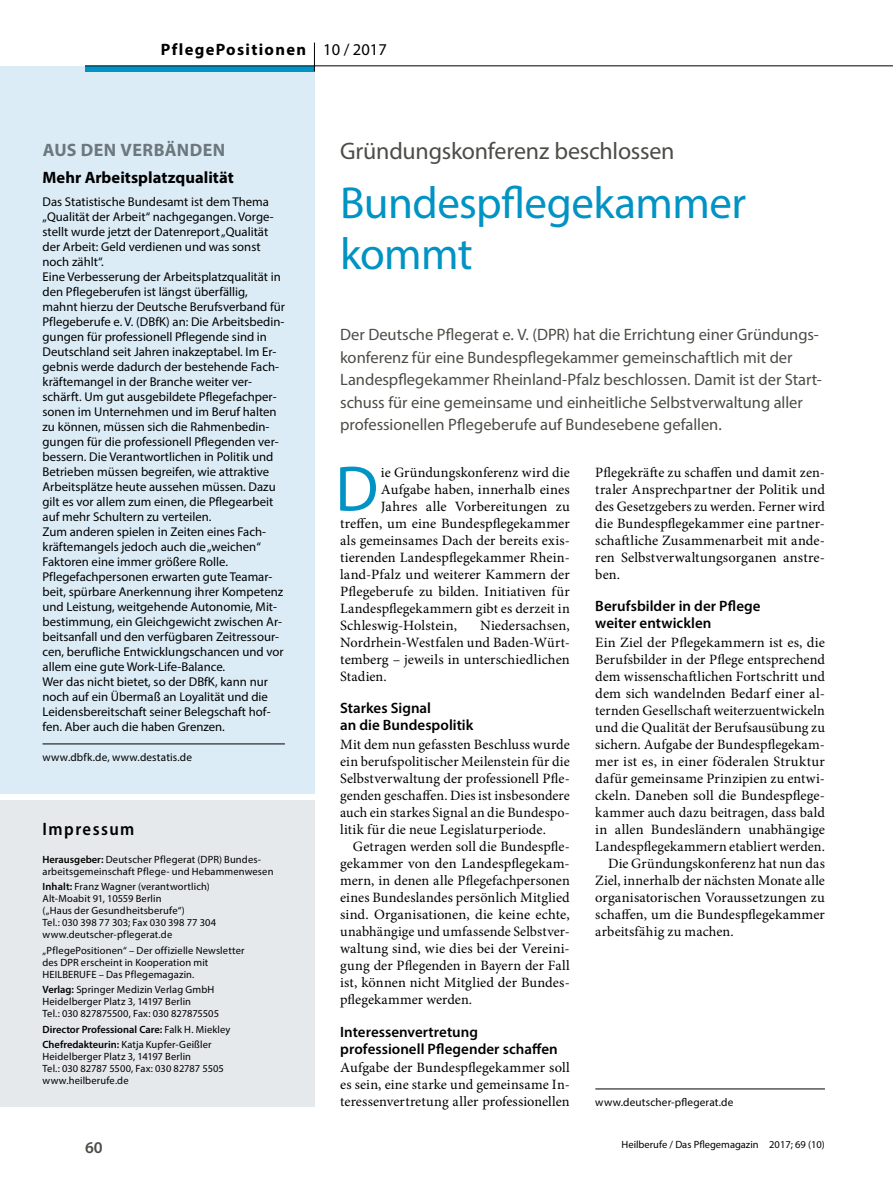
<style>
.page{position:relative;width:893px;height:1187px;background:#fff}
.page>*{position:absolute;margin:0;border:0;box-sizing:border-box;transform-origin:0 0}
.Para_Initial_1{font:64.65px "Myriad Pro";color:#0093c3}
.Title_1{font:45px/51px "Myriad Pro";letter-spacing:-.01em;color:#0093c3}
.SuperTitle_x{font:24px "Myriad Pro";letter-spacing:-.01em;color:#4d4c47}
.SuperTitle_Kasten_DP{font:700 18px "Myriad Pro";letter-spacing:.025em;color:#6c787e}
.t1{font:600 semi-condensed 18px "Myriad Pro";letter-spacing:.08em;color:#000}
.Trailer_2-row{font:16.5px/22.5px "Myriad Pro";letter-spacing:-.005em;color:#4d4c47}
.Box_Heading_DPR{font:700 16.5px "Myriad Pro";letter-spacing:.005em;color:#000}
.Category_left{font:700 16.5px "Myriad Pro";letter-spacing:.08em;color:#000}
.Dateline_Kopfzeile_l{font:16.5px "Myriad Pro";color:#000}
.t2{font:600 16.5px "Myriad Pro";color:#4d4c47}
.SectionHeading_1_x{font:600 15px/17px "Myriad Pro";letter-spacing:.005em;color:#000}
.Para_x{font:14.25px/17px "Minion Pro";letter-spacing:.005em;color:#000;text-align:justify}
.Para_Indent{font:14.25px/17px "Minion Pro";letter-spacing:.005em;color:#000;text-align:justify}
.Para_Initial_1-2{font:14.25px/17px "Minion Pro";letter-spacing:.005em;color:#000;text-align:justify}
.Para_Box{font:12.75px/15px "Myriad Pro";color:#000}
.Source_x{font:11.25px "Myriad Pro";letter-spacing:.015em;color:#000}
.t3{font:10.5px/12px "Myriad Pro";letter-spacing:.015em;color:#000}
.t4{font:600 10.5px/15.5px "Myriad Pro";color:#000}
.s1{font-weight:600}
.s2{font-weight:400}
</style>
<div class="page">
<div style="left:0;top:66px;width:315px;height:727px;background:#dcecf6"></div>
<div style="left:85px;top:66px;width:230px;height:5px;background:#0093c3"></div>
<hr style="left:85px;top:66px;width:808px;height:1px;background:#000">
<svg style="left:314px;top:43px;width:1px;height:28px"></svg>
<div style="left:0;top:799px;width:315px;height:307px;background:#e5e9ec"></div>
<hr style="left:595px;top:1088px;width:230px;height:1px;background:#000">
<hr style="left:43px;top:743px;width:242px;height:1px;background:#000">
<p class="Category_left" style="left:161px;top:39px;width:147px">PflegePositionen</p>
<p class="Dateline_Kopfzeile_l" style="left:323px;top:39px;width:65px">10 / 2017</p>
<p class="SuperTitle_Kasten_DP" style="left:43px;top:138px;width:184px">AUS DEN VERBÄNDEN</p>
<p class="Box_Heading_DPR" style="left:43px;top:166px;width:193px">Mehr Arbeitsplatzqualität</p>
<p class="Para_Box" style="left:43px;top:194px;width:233px">Das Statistische Bundesamt ist dem Thema „Qualität der Arbeit“ nachgegangen. Vorge&shy;stellt wurde jetzt der Datenreport „Qualität der Arbeit: Geld verdienen und was sonst noch zählt“.</p>
<p class="Para_Box" style="left:43px;top:269px;width:244px">Eine Verbesserung der Arbeitsplatzqualität in den Pflegeberufen ist längst überfällig, mahnt hierzu der Deutsche Berufsverband für Pflegeberufe e. V. (DBfK) an: Die Arbeitsbedin&shy;gungen für professionell Pflegende sind in Deutschland seit Jahren inakzeptabel. Im Er&shy;gebnis werde dadurch der bestehende Fach&shy;kräftemangel in der Branche weiter ver&shy;schärft. Um gut ausgebildete Pflegefachper&shy;sonen im Unternehmen und im Beruf halten zu können, müssen sich die Rahmenbedin&shy;gungen für die professionell Pflegenden ver&shy;bessern. Die Verantwortlichen in Politik und Betrieben müssen begreifen, wie attraktive Arbeitsplätze heute aussehen müssen. Dazu gilt es vor allem zum einen, die Pflegearbeit auf mehr Schultern zu verteilen.</p>
<p class="Para_Box" style="left:43px;top:524px;width:225px">Zum anderen spielen in Zeiten eines Fach&shy;kräftemangels jedoch auch die „weichen“<br>Faktoren eine immer größere Rolle.</p>
<p class="Para_Box" style="left:43px;top:569px;width:243px">Pflegefachpersonen erwarten gute Teamar&shy;beit, spürbare Anerkennung ihrer Kompetenz und Leistung, weitgehende Autonomie, Mit&shy;bestimmung, ein Gleichgewicht zwischen Ar&shy;beitsanfall und den verfügbaren Zeitressour&shy;cen, berufliche Entwicklungschancen und vor allem eine gute Work-Life-Balance.</p>
<p class="Para_Box" style="left:43px;top:674px;width:230px">Wer das nicht bietet, so der DBfK, kann nur noch auf ein Übermaß an Loyalität und die Leidensbereitschaft seiner Belegschaft hof&shy;fen. Aber auch die haben Grenzen.</p>
<p class="Source_x" style="left:43px;top:750px;width:151px">www.dbfk.de, www.destatis.de</p>
<p class="t1" style="left:43px;top:819px;width:94px">Impressum</p>
<p class="t3" style="left:43px;top:853px;width:232px"><span class="s1">Herausgeber:</span> Deutscher Pflegerat (DPR) Bundes&shy;arbeitsgemeinschaft Pflege- und Hebammenwesen</p>
<p class="t3" style="left:43px;top:880px;width:175px"><span class="s1">Inhalt:</span> Franz Wagner (verantwortlich)<br>Alt-Moabit 91, 10559 Berlin<br>(„Haus der Gesundheitsberufe“)<br>Tel.: 030 398 77 303; Fax 030 398 77 304 www.deutscher-pflegerat.de</p>
<p class="t3" style="left:43px;top:944px;width:204px">„PflegePositionen“ – Der offizielle Newsletter des DPR erscheint in Kooperation mit<br>HEILBERUFE – Das Pflegemagazin.</p>
<p class="t3" style="left:43px;top:983px;width:178px"><span class="s1">Verlag:</span> Springer Medizin Verlag GmbH<br>Heidelberger Platz 3, 14197 Berlin<br>Tel.: 030 827875500, Fax: 030 827875505</p>
<p class="t4" style="left:43px;top:1020px;width:190px">Director Professional Care: <span class="s2">Falk H. Miekley<br></span>Chefredakteurin: <span class="s2">Katja Kupfer-Geißler</span></p>
<p class="t3" style="left:43px;top:1050px;width:183px">Heidelberger Platz 3, 14197 Berlin<br>Tel.: 030 82787 5500, Fax: 030 82787 5505 www.heilberufe.de</p>
<p class="SuperTitle_x" style="left:340px;top:136px;width:336px">Gründungskonferenz beschlossen</p>
<p class="Title_1" style="left:340px;top:177px;width:407px">Bundespflegekammer kommt</p>
<p class="Trailer_2-row" style="left:340px;top:323px;width:483px">Der Deutsche Pflegerat e. V. (DPR) hat die Errichtung einer Gründungs&shy;konferenz für eine Bundespflegekammer gemeinschaftlich mit der Landespflegekammer Rheinland-Pfalz beschlossen. Damit ist der Start&shy;schuss für eine gemeinsame und einheitliche Selbstverwaltung aller professionellen Pflegeberufe auf Bundesebene gefallen.</p>
<p class="Para_Initial_1" style="left:335px;top:449px;width:45px">D</p>
<p class="Para_Initial_1-2" style="left:381px;top:463px;width:190px">ie Gründungskonferenz wird die</p>
<p class="Para_x" style="left:595px;top:463px;width:231px">Pflegekräfte zu schaffen und damit zen&shy;traler Ansprechpartner der Politik und des Gesetzgebers zu werden. Ferner wird die Bundespflegekammer eine partner&shy;schaftliche Zusammenarbeit mit ande&shy;ren Selbstverwaltungsorganen anstre&shy;ben.</p>
<p class="SectionHeading_1_x" style="left:595px;top:597px;width:167px">Berufsbilder in der Pflege weiter entwicklen</p>
<p class="Para_x" style="left:595px;top:633px;width:231px">Ein Ziel der Pflegekammern ist es, die Berufsbilder in der Pflege entsprechend dem wissenschaftlichen Fortschritt und dem sich wandelnden Bedarf einer al&shy;ternden Gesellschaft weiterzuentwickeln und die Qualität der Berufsausübung zu sichern. Aufgabe der Bundespflegekam&shy;mer ist es, in einer föderalen Struktur dafür gemeinsame Prinzipien zu entwi&shy;ckeln. Daneben soll die Bundespflege&shy;kammer auch dazu beitragen, dass bald in allen Bundesländern unabhängige Landespflegekammern etabliert werden.</p>
<p class="Para_Indent" style="left:595px;top:854px;width:231px;text-indent:13px">Die Gründungskonferenz hat nun das Ziel, innerhalb der nächsten Monate alle organisatorischen Voraussetzungen zu schaffen, um die Bundespflegekammer arbeitsfähig zu machen.</p>
<p class="Para_Initial_1-2" style="left:381px;top:480px;width:190px">Aufgabe haben, innerhalb eines</p>
<p class="Para_Initial_1-2" style="left:381px;top:497px;width:190px">Jahres alle Vorbereitungen zu</p>
<p class="Para_Initial_1-2" style="left:340px;top:514px;width:231px">treffen, um eine Bundespflegekammer</p>
<p class="Para_Initial_1-2" style="left:340px;top:531px;width:231px">als gemeinsames Dach der bereits exis-</p>
<p class="Para_Initial_1-2" style="left:340px;top:548px;width:231px">tierenden Landespflegekammer Rhein-</p>
<p class="Para_Initial_1-2" style="left:340px;top:565px;width:231px">land-Pfalz und weiterer Kammern der</p>
<p class="Para_Initial_1-2" style="left:340px;top:582px;width:231px">Pflegeberufe zu bilden. Initiativen für</p>
<p class="Para_Initial_1-2" style="left:340px;top:599px;width:231px">Landespflegekammern gibt es derzeit in</p>
<p class="Para_Initial_1-2" style="left:340px;top:616px;width:118px">Schleswig-Holstein,</p>
<p class="Para_Initial_1-2" style="left:340px;top:616px;width:231px;text-indent:140px">Niedersachsen, Nordrhein-Westfalen und Baden-Würt&shy;temberg – jeweils in unterschiedlichen Stadien.</p>
<p class="SectionHeading_1_x" style="left:340px;top:699px;width:135px">Starkes Signal<br>an die Bundespolitik</p>
<p class="Para_x" style="left:340px;top:735px;width:231px">Mit dem nun gefassten Beschluss wurde ein berufspolitischer Meilenstein für die Selbstverwaltung der professionell Pfle&shy;genden geschaffen. Dies ist insbesondere auch ein starkes Signal an die Bundespo&shy;litik für die neue Legislaturperiode.</p>
<p class="Para_Indent" style="left:340px;top:837px;width:231px;text-indent:13px">Getragen werden soll die Bundespfle&shy;gekammer von den Landespflegekam&shy;mern, in denen alle Pflegefachpersonen eines Bundeslandes persönlich Mitglied sind. Organisationen, die keine echte, unabhängige und umfassende Selbstver&shy;waltung sind, wie dies bei der Vereini&shy;gung der Pflegenden in Bayern der Fall ist, können nicht Mitglied der Bundes&shy;pflegekammer werden.</p>
<p class="SectionHeading_1_x" style="left:340px;top:1022px;width:219px">Interessenvertretung professionell Pflegender schaffen</p>
<p class="Para_x" style="left:340px;top:1059px;width:231px">Aufgabe der Bundespflegekammer soll es sein, eine starke und gemeinsame In&shy;teressenvertretung aller professionellen</p>
<p class="Source_x" style="left:595px;top:1095px;width:139px">www.deutscher-pflegerat.de</p>
<p class="t2" style="left:85px;top:1136px;width:19px">60</p>
<p class="t3" style="left:622px;top:1138px;width:205px">Heilberufe / Das Pflegemagazin 2017; 69 (10)</p>
</div>
